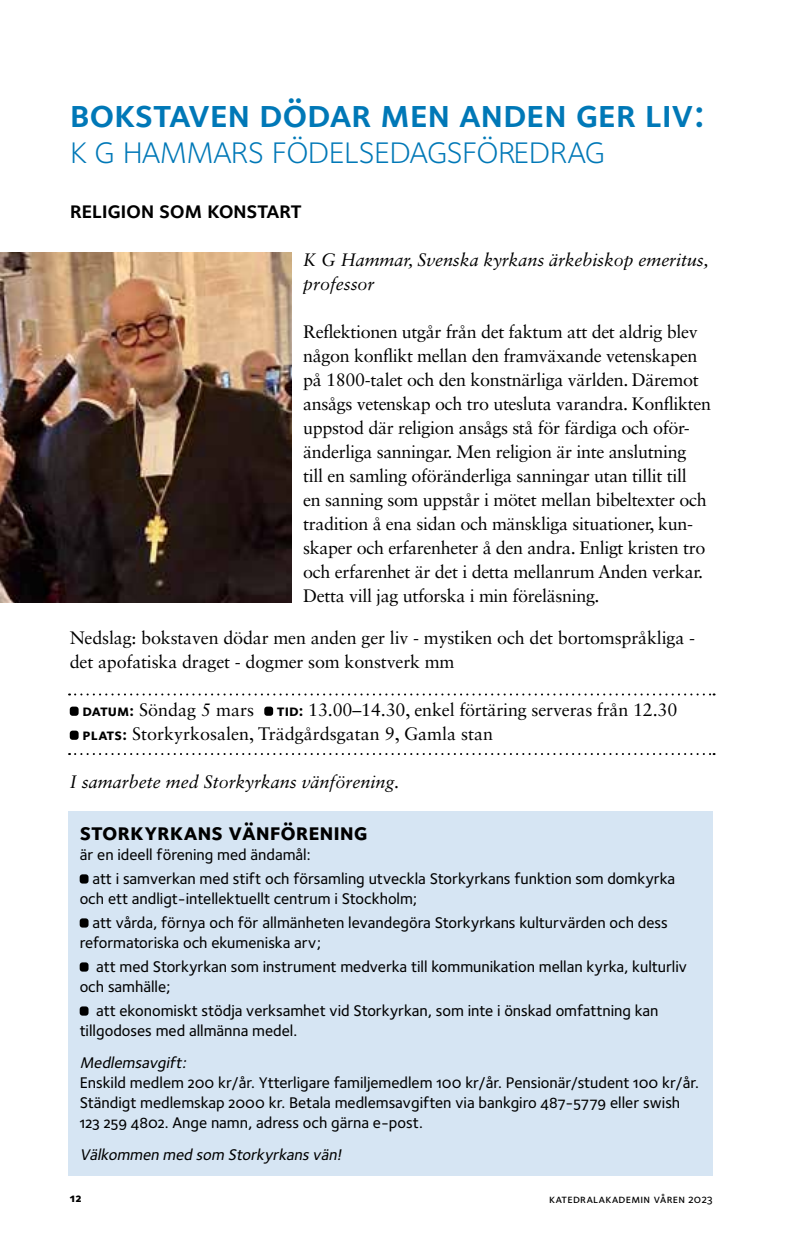
<style>
.page{position:relative;width:794px;height:1248px;background:#fff}
.page>*{position:absolute;margin:0;border:0;box-sizing:border-box;transform-origin:0 0}
.t1{font:40px "Foundry Sterling Demi Expert";letter-spacing:-.01em;color:#0078b7}
.t2{font:40px "Foundry Sterling Light Expert";letter-spacing:-.03em;color:#0078b7}
.t3{font:24px "Foundry Sterling Bold Expert";letter-spacing:-.005em;color:#000}
.t4{font:24px "Foundry Sterling Demi Expert";letter-spacing:-.02em;color:#000}
.t5{font:18px/24px "Sabon LT Std";letter-spacing:-.02em;color:#000}
.t6{font:18px/24px "Sabon LT Std";color:#000}
.t7{font:italic 18px/24px "Sabon LT Std";letter-spacing:-.005em;color:#000}
.t8{font:16px/24px "Foundry Sterling Medium OSF";color:#000}
.t9{font:italic 16px "Foundry Sterling Medium OSF";color:#000}
.t10{font:12px "Foundry Sterling Medium Expert";letter-spacing:.025em;color:#000}
.t11{font:12px "Foundry Sterling Extra Bold OSF";color:#000}
.s1{font-family:"Foundry Sterling Bold Expert";font-size:16px}
</style>
<div class="page">
<div style="left:70px;top:706px;width:9px;height:9px;background:#000;border-radius:3px"></div>
<div style="left:264px;top:706px;width:9px;height:9px;background:#000;border-radius:3px"></div>
<div style="left:70px;top:730px;width:9px;height:9px;background:#000;border-radius:3px"></div>
<svg style="left:69px;top:693px;width:645px;height:2px"></svg>
<svg style="left:69px;top:753px;width:645px;height:2px"></svg>
<img style="left:0;top:252px;width:292px;height:351px">
<div style="left:68px;top:811px;width:645px;height:364px;background:#d6e5f3"></div>
<div style="left:80px;top:874px;width:9px;height:9px;background:#000;border-radius:3px"></div>
<div style="left:80px;top:918px;width:9px;height:9px;background:#000;border-radius:3px"></div>
<div style="left:80px;top:962px;width:9px;height:9px;background:#000;border-radius:3px"></div>
<div style="left:80px;top:1006px;width:9px;height:9px;background:#000;border-radius:3px"></div>
<h1 class="t1" style="left:70px;top:89px;width:636px">bokstaven dödar men anden ger liv:</h1>
<h1 class="t2" style="left:70px;top:127px;width:537px">k g hammars födelsedagsföredrag</h1>
<h2 class="t4" style="left:70px;top:195px;width:234px">religion som konstart</h2>
<p class="t7" style="left:303px;top:247px;width:407px">K G Hammar, Svenska kyrkans ärkebiskop emeritus, professor</p>
<p class="t5" style="left:303px;top:319px;width:409px">Reflektionen utgår från det faktum att det aldrig blev någon konflikt mellan den framväxande vetenskapen på 1800-talet och den konstnärliga världen. Däremot ansågs vetenskap och tro utesluta varandra. Konflikten uppstod där religion ansågs stå för färdiga och oför&shy;änderliga sanningar. Men religion är inte anslutning<br>till en samling oföränderliga sanningar utan tillit till<br>en sanning som uppstår i mötet mellan bibeltexter och tradition å ena sidan och mänskliga situationer, kun&shy;skaper och erfarenheter å den andra. Enligt kristen tro och erfarenhet är det i detta mellanrum Anden verkar.<br>Detta vill jag utforska i min föreläsning.</p>
<p class="t5" style="left:70px;top:625px;width:627px">Nedslag: bokstaven dödar men anden ger liv - mystiken och det bortomspråkliga - det apofatiska draget - dogmer som konstverk mm</p>
<p class="t6" style="left:82px;top:697px;width:173px"><span class="s1">datum:</span> Söndag 5 mars</p>
<p class="t6" style="left:82px;top:697px;width:596px;text-indent:194px"><span class="s1">tid:</span> 13.00–14.30, enkel förtäring serveras från 12.30 <span class="s1">plats:</span> Storkyrkosalen, Trädgårdsgatan 9, Gamla stan</p>
<p class="t7" style="left:70px;top:769px;width:331px">I samarbete med Storkyrkans vänförening.</p>
<h2 class="t3" style="left:80px;top:817px;width:290px">storkyrkans vänförening</h2>
<p class="t8" style="left:92px;top:842px;width:584px;text-indent:-13px">är en ideell förening med ändamål:<br>att i samverkan med stift och församling utveckla Storkyrkans funktion som domkyrka</p>
<p class="t8" style="left:92px;top:886px;width:577px;text-indent:-13px">och ett andligt-intellektuellt centrum i Stockholm;<br>att vårda, förnya och för allmänheten levandegöra Storkyrkans kulturvärden och dess</p>
<p class="t8" style="left:96px;top:930px;width:592px;text-indent:-16px">reformatoriska och ekumeniska arv;<br>att med Storkyrkan som instrument medverka till kommunikation mellan kyrka, kulturliv</p>
<p class="t8" style="left:96px;top:974px;width:564px;text-indent:-16px">och samhälle;<br>att ekonomiskt stödja verksamhet vid Storkyrkan, som inte i önskad omfattning kan</p>
<p class="t8" style="left:80px;top:1018px;width:219px">tillgodoses med allmänna medel.</p>
<p class="t9" style="left:80px;top:1052px;width:111px">Medlemsavgift:</p>
<p class="t8" style="left:80px;top:1072px;width:621px;line-height:20px">Enskild medlem 200 kr/år. Ytterligare familjemedlem 100 kr/år. Pensionär/student 100 kr/år.<br>Ständigt medlemskap 2000 kr. Betala medlemsavgiften via bankgiro 487-5779 eller swish<br>123 259 4802. Ange namn, adress och gärna e-post.</p>
<p class="t9" style="left:80px;top:1144px;width:267px">Välkommen med som Storkyrkans vän!</p>
<p class="t11" style="left:70px;top:1190px;width:13px">12</p>
<p class="t10" style="left:549px;top:1191px;width:165px">katedralakademin våren 2023</p>
</div>
